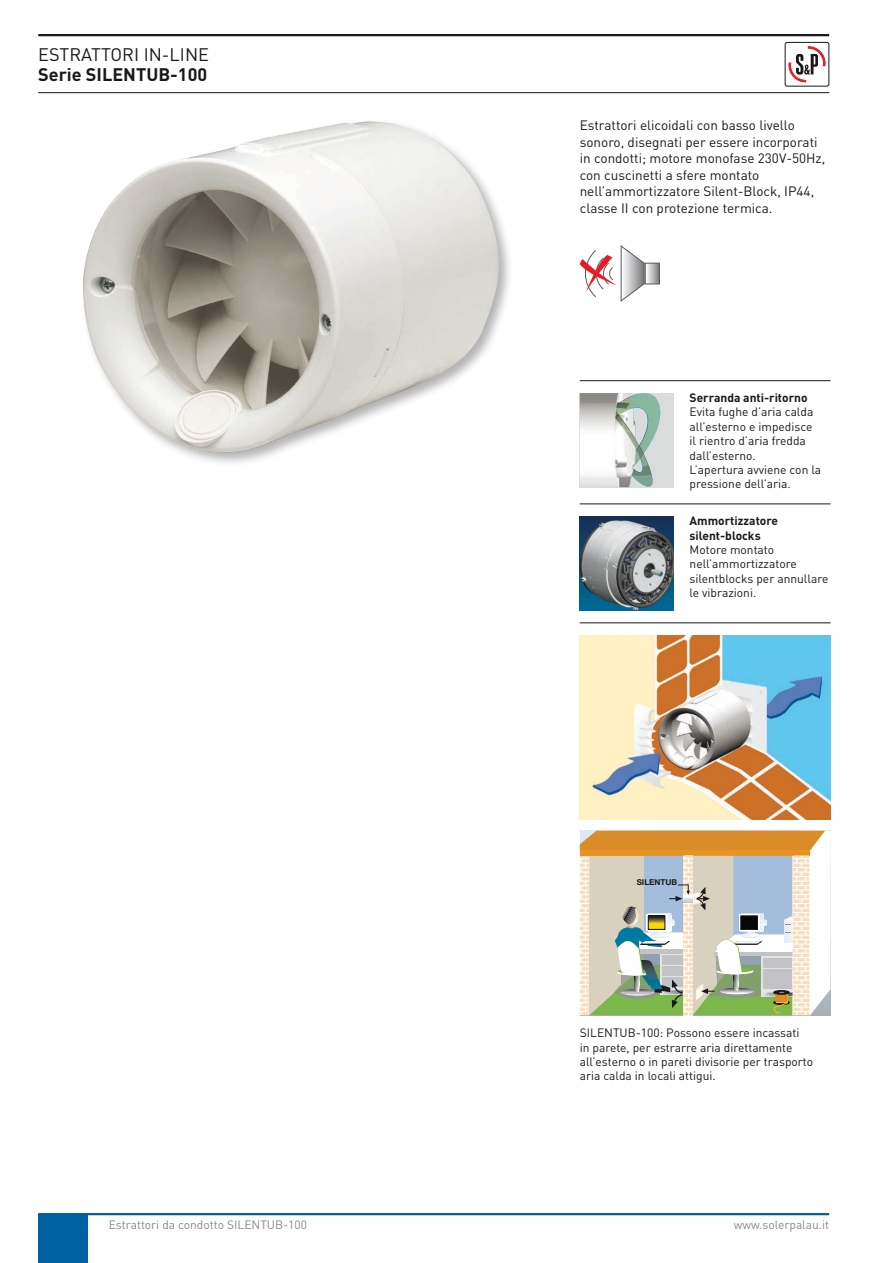
<style>
.page{position:relative;width:893px;height:1263px;background:#fff}
.page>*{position:absolute;margin:0;border:0;box-sizing:border-box;transform-origin:0 0}
.t1{font:18px "DIN";color:#1a181b}
.t2{font:700 18px "DIN";color:#1a181b}
.Descripció_-_texte{font:13.5px/16.5px "DIN";color:#1a181b}
.Atributs_-_texte{font:12px/14.4px "DIN";color:#1a181b}
.t3{font:12px "DIN";color:#87888a}
.Atributs_-_títol{font:700 12px "DIN";color:#1a181b}
.t4{font:700 8.1px "Helvetica Neue";color:#1a181b}
</style>
<div class="page">
<hr style="left:38px;top:1213px;width:791px;height:2px;background:#0061a2">
<div style="left:38px;top:1214px;width:49px;height:49px;background:#0061a2"></div>
<hr style="left:38px;top:34px;width:791px;height:2px;background:#1a181b">
<hr style="left:38px;top:92px;width:791px;height:1px;background:#1a181b">
<svg style="left:788px;top:47px;width:38px;height:36px"></svg>
<div style="left:785px;top:42px;width:44px;height:44px;border:1px solid #1a181b;border-radius:2px"></div>
<hr style="left:580px;top:380px;width:251px;height:1px;background:#1a181b">
<div style="left:580px;top:393px;width:94px;height:94px;background:#dadbdb"></div>
<img style="left:580px;top:393px;width:90px;height:95px">
<img style="left:580px;top:516px;width:94px;height:94px">
<hr style="left:580px;top:504px;width:251px;height:1px;background:#1a181b">
<hr style="left:580px;top:622px;width:251px;height:1px;background:#1a181b">
<svg style="left:647px;top:265px;width:11px;height:17px"></svg>
<div style="left:645px;top:263px;width:15px;height:21px;border:1px solid #59595b"></div>
<svg style="left:579px;top:245px;width:66px;height:57px"></svg>
<img style="left:83px;top:121px;width:427px;height:340px">
<img style="left:580px;top:635px;width:251px;height:185px">
<svg style="left:580px;top:831px;width:251px;height:184px"></svg>
<h1 class="t1" style="left:38px;top:43px;width:172px">ESTRATTORI IN-LINE</h1>
<h1 class="t2" style="left:38px;top:62px;width:170px">Serie SILENTUB-100</h1>
<p class="Descripció_-_texte" style="left:580px;top:117px;width:247px">Estrattori elicoidali con basso livello sonoro, disegnati per essere incorporati in condotti; motore monofase 230V-50Hz, con cuscinetti a sfere montato nell’ammortizzatore Silent-Block, IP44, classe II con protezione termica.</p>
<p class="Atributs_-_títol" style="left:690px;top:390px;width:119px">Serranda anti-ritorno</p>
<p class="Atributs_-_texte" style="left:690px;top:405px;width:125px">Evita fughe d’aria calda</p>
<p class="Atributs_-_texte" style="left:690px;top:419px;width:124px">all’esterno e impedisce il rientro d’aria fredda dall’esterno.</p>
<p class="Atributs_-_texte" style="left:690px;top:462px;width:133px">L’apertura avviene con la pressione dell’aria.</p>
<p class="Atributs_-_títol" style="left:690px;top:513px;width:90px">Ammortizzatore</p>
<p class="Atributs_-_títol" style="left:690px;top:527px;width:73px">silent-blocks</p>
<p class="Atributs_-_texte" style="left:690px;top:542px;width:86px">Motore montato</p>
<p class="Atributs_-_texte" style="left:690px;top:557px;width:140px">nell’ammortizzatore silentblocks per annullare le vibrazioni.</p>
<p class="t4" style="left:637px;top:877px;width:42px">SILENTUB</p>
<p class="Atributs_-_texte" style="left:580px;top:1025px;width:235px">SILENTUB-100: Possono essere incassati<br>in parete, per estrarre aria direttamente all’esterno o in pareti divisorie per trasporto aria calda in locali attigui.</p>
<p class="t3" style="left:109px;top:1217px;width:200px">Estrattori da condotto SILENTUB-100</p>
<p class="t3" style="left:734px;top:1217px;width:97px">www.solerpalau.it</p>
</div>
